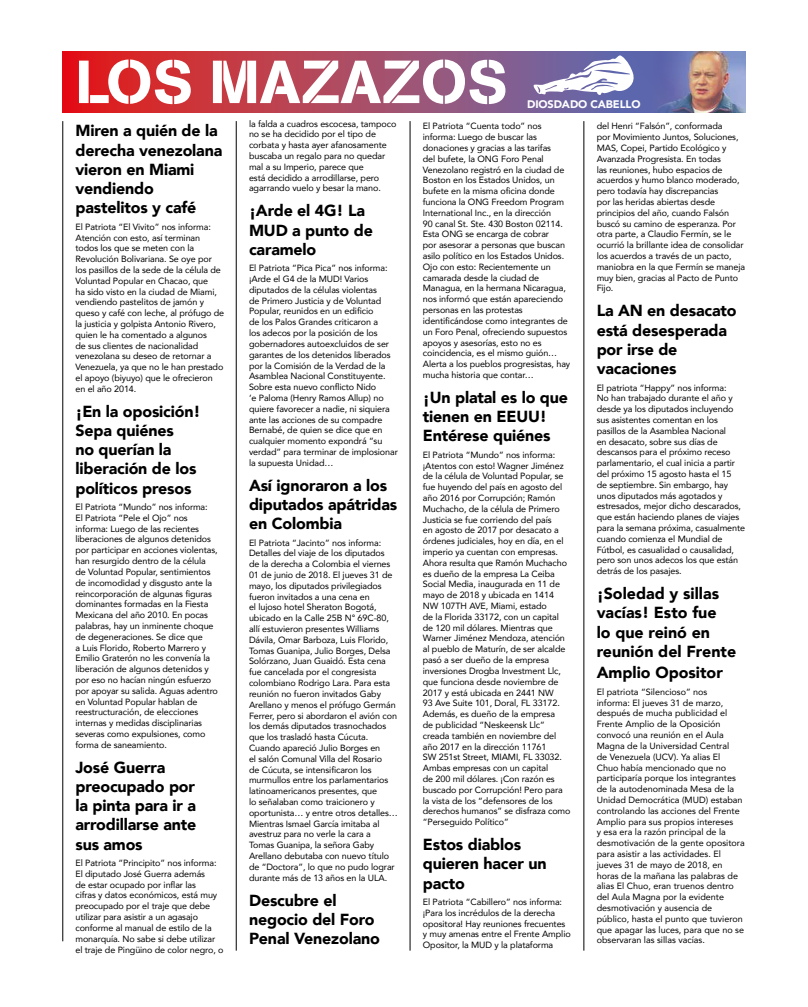
<style>
.page{position:relative;width:808px;height:1007px;background:#fff}
.page>*{position:absolute;margin:0;border:0;box-sizing:border-box;transform-origin:0 0}
.t1{font:60px "AG Book Stencil";letter-spacing:.01em;color:#fff}
.t2{font:900 16px/19.2px "Avenir";letter-spacing:-.01em;color:#000}
.t3{font:900 11px "Avenir";letter-spacing:-.01em;color:#fff}
.t4{font:9px/10.8px "Avenir";letter-spacing:-.01em;color:#000}
</style>
<div class="page">
<svg style="left:63px;top:51px;width:523px;height:61px;background:#b24258"></svg>
<img style="left:586px;top:51px;width:160px;height:61px">
<svg style="left:533px;top:55px;width:103px;height:40px"></svg>
<hr style="left:410px;top:121px;width:1px;height:829px;background:#000">
<hr style="left:236px;top:121px;width:1px;height:829px;background:#000">
<hr style="left:63px;top:121px;width:1px;height:820px;background:#000">
<hr style="left:584px;top:121px;width:1px;height:829px;background:#000">
<h1 class="t1" style="left:76px;top:46px;width:434px">LOS MAZAZOS</h1>
<p class="t3" style="left:527px;top:95px;width:115px">DIOSDADO CABELLO</p>
<h2 class="t2" style="left:75px;top:121px;width:148px">Miren a quién de la derecha venezolana vieron en Miami vendiendo pastelitos y café</h2>
<p class="t4" style="left:75px;top:221px;width:150px">El Patriota “El Vivito” nos informa:<br>Atención con esto, así terminan todos los que se meten con la<br>Revolución Bolivariana. Se oye por los pasillos de la sede de la célula de<br>Voluntad Popular en Chacao, que<br>ha sido visto en la ciudad de Miami, vendiendo pastelitos de jamón y queso y café con leche, al prófugo de la justicia y golpista Antonio Rivero, quien le ha comentado a algunos<br>de sus clientes de nacionalidad venezolana su deseo de retornar a<br>Venezuela, ya que no le han prestado el apoyo (biyuyo) que le ofrecieron en el año 2014.</p>
<h2 class="t2" style="left:75px;top:401px;width:127px">¡En la oposición!<br>Sepa quiénes<br>no querían la liberación de los políticos presos</h2>
<p class="t4" style="left:75px;top:501px;width:144px">El Patriota “Mundo” nos informa:<br>El Patriota “Pele el Ojo” nos informa: Luego de las recientes liberaciones de algunos detenidos por participar en acciones violentas, han resurgido dentro de la célula de Voluntad Popular, sentimientos de incomodidad y disgusto ante la reincorporación de algunas figuras dominantes formadas en la Fiesta<br>Mexicana del año 2010. En pocas palabras, hay un inminente choque de degeneraciones. Se dice que<br>a Luis Florido, Roberto Marrero y<br>Emilio Graterón no les convenía la liberación de algunos detenidos y por eso no hacían ningún esfuerzo por apoyar su salida. Aguas adentro en Voluntad Popular hablan de reestructuración, de elecciones internas y medidas disciplinarias severas como expulsiones, como forma de saneamiento.</p>
<h2 class="t2" style="left:75px;top:757px;width:122px">José Guerra preocupado por la pinta para ir a arrodillarse ante sus amos</h2>
<p class="t4" style="left:75px;top:857px;width:150px">El Patriota “Principito” nos informa:<br>El diputado José Guerra además<br>de estar ocupado por inflar las<br>cifras y datos económicos, está muy preocupado por el traje que debe utilizar para asistir a un agasajo conforme al manual de estilo de la monarquía. No sabe si debe utilizar el traje de Pingüino de color negro, o</p>
<p class="t4" style="left:249px;top:118px;width:149px">la falda a cuadros escocesa, tampoco no se ha decidido por el tipo de corbata y hasta ayer afanosamente buscaba un regalo para no quedar mal a su Imperio, parece que<br>está decidido a arrodillarse, pero agarrando vuelo y besar la mano.</p>
<h2 class="t2" style="left:249px;top:201px;width:125px">¡Arde el 4G! La<br>MUD a punto de caramelo</h2>
<p class="t4" style="left:249px;top:262px;width:150px">El Patriota “Pica Pica” nos informa: ¡Arde el G4 de la MUD! Varios diputados de la células violentas<br>de Primero Justicia y de Voluntad<br>Popular, reunidos en un edificio<br>de los Palos Grandes criticaron a<br>los adecos por la posición de los gobernadores autoexcluidos de ser garantes de los detenidos liberados por la Comisión de la Verdad de la<br>Asamblea Nacional Constituyente.<br>Sobre esta nuevo conflicto Nido<br>‘e Paloma (Henry Ramos Allup) no quiere favorecer a nadie, ni siquiera ante las acciones de su compadre<br>Bernabé, de quien se dice que en cualquier momento expondrá “su verdad” para terminar de implosionar la supuesta Unidad…</p>
<h2 class="t2" style="left:249px;top:475px;width:150px">Así ignoraron a los diputados apátridas en Colombia</h2>
<p class="t4" style="left:249px;top:536px;width:150px">El Patriota “Jacinto” nos informa:<br>Detalles del viaje de los diputados<br>de la derecha a Colombia el viernes 01 de junio de 2018. El jueves 31 de mayo, los diputados privilegiados fueron invitados a una cena en<br>el lujoso hotel Sheraton Bogotá, ubicado en la Calle 25B N° 69C-80, allí estuvieron presentes Williams Dávila, Omar Barboza, Luis Florido, Tomas Guanipa, Julio Borges, Delsa Solórzano, Juan Guaidó. Esta cena fue cancelada por el congresista colombiano Rodrigo Lara. Para esta reunión no fueron invitados Gaby Arellano y menos el prófugo Germán Ferrer, pero si abordaron el avión con los demás diputados trasnochados que los trasladó hasta Cúcuta.<br>Cuando apareció Julio Borges en<br>el salón Comunal Villa del Rosario<br>de Cúcuta, se intensificaron los murmullos entre los parlamentarios latinoamericanos presentes, que<br>lo señalaban como traicionero y oportunista… y entre otros detalles… Mientras Ismael García imitaba al avestruz para no verle la cara a Tomas Guanipa, la señora Gaby Arellano debutaba con nuevo título de “Doctora”, lo que no pudo lograr durante más de 13 años en la ULA.</p>
<h2 class="t2" style="left:249px;top:889px;width:132px">Descubre el negocio del Foro<br>Penal Venezolano</h2>
<p class="t4" style="left:423px;top:121px;width:149px">El Patriota “Cuenta todo” nos informa: Luego de buscar las donaciones y gracias a las tarifas<br>del bufete, la ONG Foro Penal<br>Venezolano registró en la ciudad de<br>Boston en los Estados Unidos, un bufete en la misma oficina donde funciona la ONG Freedom Program<br>International Inc., en la dirección<br>90 canal St. Ste. 430 Boston 02114.<br>Esta ONG se encarga de cobrar<br>por asesorar a personas que buscan asilo político en los Estados Unidos.<br>Ojo con esto: Recientemente un camarada desde la ciudad de<br>Managua, en la hermana Nicaragua, nos informó que están apareciendo personas en las protestas identificándose como integrantes de un Foro Penal, ofreciendo supuestos apoyos y asesorías, esto no es coincidencia, es el mismo guión…<br>Alerta a los pueblos progresistas, hay mucha historia que contar…</p>
<h2 class="t2" style="left:423px;top:387px;width:147px">¡Un platal es lo que tienen en EEUU!<br>Entérese quiénes</h2>
<p class="t4" style="left:423px;top:449px;width:149px">El Patriota “Mundo” nos informa: ¡Atentos con esto! Wagner Jiménez de la célula de Voluntad Popular, se fue huyendo del país en agosto del año 2016 por Corrupción; Ramón<br>Muchacho, de la célula de Primero<br>Justicia se fue corriendo del país<br>en agosto de 2017 por desacato a órdenes judiciales, hoy en día, en el imperio ya cuentan con empresas.<br>Ahora resulta que Ramón Muchacho es dueño de la empresa La Ceiba<br>Social Media, inaugurada en 11 de mayo de 2018 y ubicada en 1414<br>NW 107TH AVE, Miami, estado<br>de la Florida 33172, con un capital de 120 mil dólares. Mientras que<br>Warner Jiménez Mendoza, atención al pueblo de Maturín, de ser alcalde pasó a ser dueño de la empresa inversiones Drogba Investment Llc, que funciona desde noviembre de<br>2017 y está ubicada en 2441 NW<br>93 Ave Suite 101, Doral, FL 33172.<br>Además, es dueño de la empresa<br>de publicidad “Neskeensk Llc” creada también en noviembre del año 2017 en la dirección 11761<br>SW 251st Street, MIAMI, FL 33032.<br>Ambas empresas con un capital<br>de 200 mil dólares. ¡Con razón es buscado por Corrupción! Pero para la vista de los “defensores de los derechos humanos” se disfraza como “Perseguido Político”</p>
<h2 class="t2" style="left:423px;top:834px;width:125px">Estos diablos quieren hacer un pacto</h2>
<p class="t4" style="left:423px;top:896px;width:149px">El Patriota “Cabillero” nos informa: ¡Para los incrédulos de la derecha opositora! Hay reuniones frecuentes y muy amenas entre el Frente Amplio Opositor, la MUD y la plataforma</p>
<p class="t4" style="left:597px;top:121px;width:150px">del Henri “Falsón”, conformada<br>por Movimiento Juntos, Soluciones,<br>MAS, Copei, Partido Ecológico y<br>Avanzada Progresista. En todas<br>las reuniones, hubo espacios de acuerdos y humo blanco moderado, pero todavía hay discrepancias<br>por las heridas abiertas desde principios del año, cuando Falsón buscó su camino de esperanza. Por otra parte, a Claudio Fermín, se le ocurrió la brillante idea de consolidar los acuerdos a través de un pacto, maniobra en la que Fermín se maneja muy bien, gracias al Pacto de Punto<br>Fijo.</p>
<h2 class="t2" style="left:597px;top:301px;width:141px">La AN en desacato está desesperada por irse de vacaciones</h2>
<p class="t4" style="left:597px;top:381px;width:150px">El patriota “Happy” nos informa:<br>No han trabajado durante el año y desde ya los diputados incluyendo sus asistentes comentan en los pasillos de la Asamblea Nacional<br>en desacato, sobre sus días de descansos para el próximo receso parlamentario, el cual inicia a partir del próximo 15 agosto hasta el 15<br>de septiembre. Sin embargo, hay unos diputados más agotados y estresados, mejor dicho descarados, que están haciendo planes de viajes para la semana próxima, casualmente cuando comienza el Mundial de<br>Fútbol, es casualidad o causalidad, pero son unos adecos los que están detrás de los pasajes.</p>
<h2 class="t2" style="left:597px;top:583px;width:141px">¡Soledad y sillas vacías! Esto fue<br>lo que reinó en reunión del Frente</h2>
<h2 class="t2" style="left:597px;top:662px;width:128px">Amplio Opositor</h2>
<p class="t4" style="left:597px;top:686px;width:150px">El patriota “Silencioso” nos<br>informa: El jueves 31 de marzo, después de mucha publicidad el<br>Frente Amplio de la Oposición convocó una reunión en el Aula<br>Magna de la Universidad Central<br>de Venezuela (UCV). Ya alias El<br>Chuo había mencionado que no participaría porque los integrantes de la autodenominada Mesa de la<br>Unidad Democrática (MUD) estaban controlando las acciones del Frente<br>Amplio para sus propios intereses<br>y esa era la razón principal de la desmotivación de la gente opositora para asistir a las actividades. El jueves 31 de mayo de 2018, en horas de la mañana las palabras de alias El Chuo, eran truenos dentro del Aula Magna por la evidente desmotivación y ausencia de público, hasta el punto que tuvieron que apagar las luces, para que no se observaran las sillas vacías.</p>
</div>
